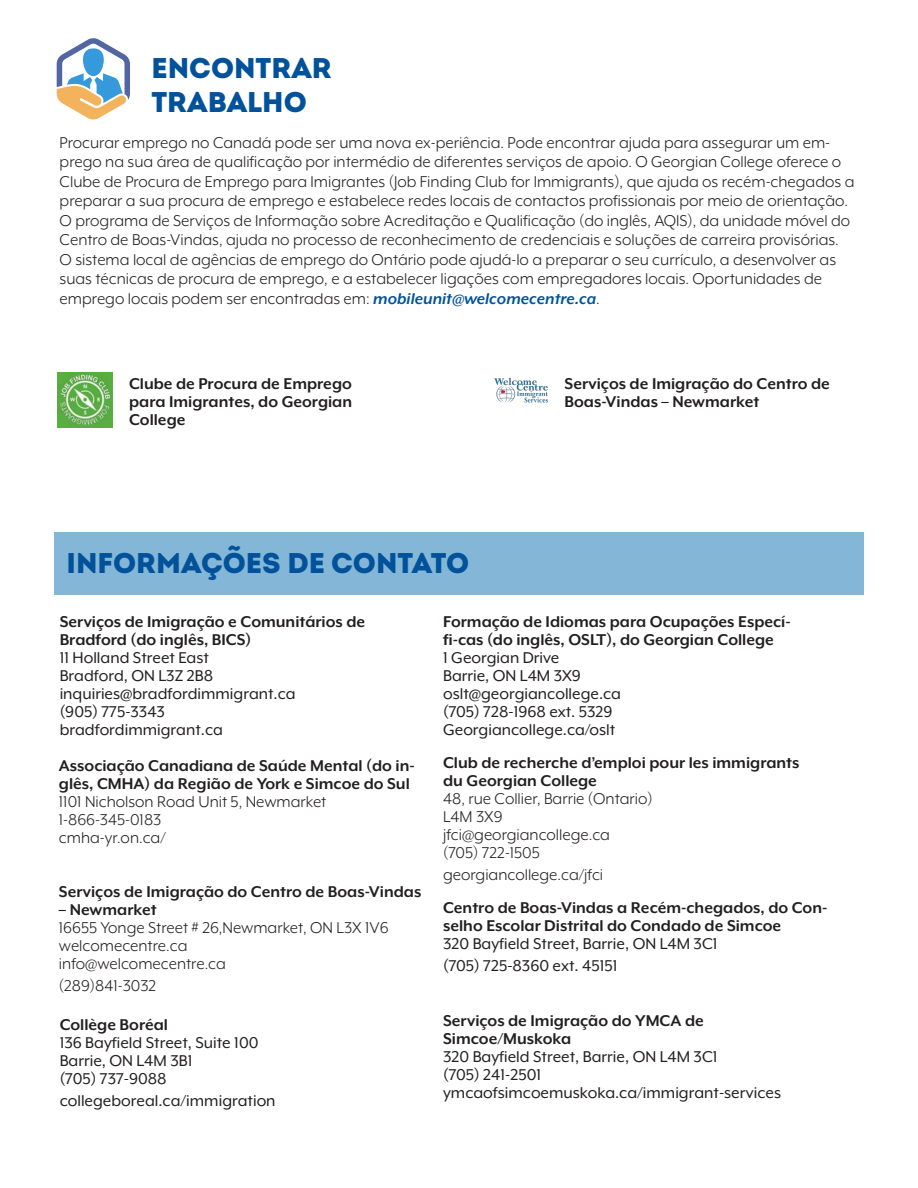
<style>
.page{position:relative;width:918px;height:1188px;background:#fff}
.page>*{position:absolute;margin:0;border:0;box-sizing:border-box;transform-origin:0 0}
.t1{font:28.5px "Intro Demo Black CAPS";color:#01529a}
.t2{font:18px/19.5px "Mr Eaves XL Mod OT";color:#231f20}
.t3{font:700 18px/18px "Mr Eaves XL Mod OT";color:#231f20}
.t4{font:18px/18px "Mr Eaves XL Mod OT";color:#231f20}
.s1{font-weight:700;font-style:italic;color:#01529a}
.s2{font-weight:700}
.s3{font-weight:400}
</style>
<div class="page">
<div style="left:54px;top:532px;width:810px;height:63px;background:#83b6d7"></div>
<svg style="left:57px;top:38px;width:73px;height:82px"></svg>
<img style="left:58px;top:373px;width:55px;height:54px">
<img style="left:494px;top:378px;width:54px;height:25px">
<p class="t1" style="left:151px;top:50px;width:182px">ENCONTRAR</p>
<p class="t1" style="left:151px;top:84px;width:157px">TRABALHO</p>
<p class="t2" style="left:60px;top:133px;width:796px">Procurar emprego no Canadá pode ser uma nova ex-periência. Pode encontrar ajuda para assegurar um em&shy;prego na sua área de qualificação por intermédio de diferentes serviços de apoio. O Georgian College oferece o Clube de Procura de Emprego para Imigrantes (Job Finding Club for Immigrants), que ajuda os recém-chegados a preparar a sua procura de emprego e estabelece redes locais de contactos profissionais por meio de orientação.<br>O programa de Serviços de Informação sobre Acreditação e Qualificação (do inglês, AQIS), da unidade móvel do Centro de Boas-Vindas, ajuda no processo de reconhecimento de credenciais e soluções de carreira provisórias.</p>
<p class="t2" style="left:60px;top:250px;width:778px">O sistema local de agências de emprego do Ontário pode ajudá-lo a preparar o seu currículo, a desenvolver as suas técnicas de procura de emprego, e a estabelecer ligações com empregadores locais. Oportunidades de emprego locais podem ser encontradas em: <span class="s1">mobileunit@welcomecentre.ca</span>.</p>
<p class="t3" style="left:129px;top:374px;width:225px;text-align:justify">Clube de Procura de Emprego para Imigrantes, do Georgian College</p>
<p class="t1" style="left:67px;top:544px;width:404px">INFORMAÇÕES DE CONTATO</p>
<p class="t3" style="left:565px;top:375px;width:267px">Serviços de Imigração do Centro de<br>Boas-Vindas – Newmarket</p>
<p class="t4" style="left:60px;top:613px;width:307px"><span class="s2">Serviços de Imigração e Comunitários de<br>Bradford (do inglês, BICS)<br></span>11 Holland Street East<br>Bradford, ON L3Z 2B8 inquiries@bradfordimmigrant.ca<br>(905) 775-3343</p>
<p class="t4" style="left:60px;top:721px;width:165px">bradfordimmigrant.ca</p>
<p class="t3" style="left:59px;top:756px;width:357px">Associação Canadiana de Saúde Mental (do in&shy;glês, CMHA) da Região de York e Simcoe do Sul<br><span class="s3">1101 Nicholson Road Unit 5, Newmarket</span></p>
<p class="t2" style="left:59px;top:810px;width:104px">1-866-345-0183</p>
<p class="t2" style="left:59px;top:828px;width:108px">cmha-yr.on.ca/</p>
<p class="t3" style="left:59px;top:883px;width:364px">Serviços de Imigração do Centro de Boas-Vindas</p>
<p class="t2" style="left:59px;top:901px;width:331px;line-height:18px"><span class="s2">– Newmarket<br></span>16655 Yonge Street # 26,Newmarket, ON L3X 1V6 welcomecentre.ca<br>info@welcomecentre.ca</p>
<p class="t2" style="left:59px;top:976px;width:99px">(289)841-3032</p>
<p class="t4" style="left:60px;top:1016px;width:200px"><span class="s2">Collège Boréal<br></span>136 Bayfield Street, Suite 100<br>Barrie, ON L4M 3B1<br>(705) 737-9088</p>
<p class="t4" style="left:60px;top:1092px;width:217px">collegeboreal.ca/immigration</p>
<p class="t3" style="left:443px;top:612px;width:349px">Formação de Idiomas para Ocupações Especí&shy;fi-cas (do inglês, OSLT), do Georgian College<br><span class="s3">1 Georgian Drive<br>Barrie, ON L4M 3X9<br>oslt@georgiancollege.ca</span></p>
<p class="t4" style="left:443px;top:703px;width:171px">(705) 728-1968 ext. 5329</p>
<p class="t4" style="left:443px;top:721px;width:174px">Georgiancollege.ca/oslt</p>
<p class="t3" style="left:443px;top:753px;width:358px">Club de recherche d’emploi pour les immigrants du Georgian College</p>
<p class="t2" style="left:443px;top:789px;width:211px">48, rue Collier, Barrie (Ontario)</p>
<p class="t2" style="left:443px;top:807px;width:61px">L4M 3X9</p>
<p class="t2" style="left:443px;top:825px;width:168px">jfci@georgiancollege.ca</p>
<p class="t2" style="left:443px;top:843px;width:98px">(705) 722-1505</p>
<p class="t2" style="left:443px;top:865px;width:162px">georgiancollege.ca/jfci</p>
<p class="t3" style="left:443px;top:898px;width:386px">Centro de Boas-Vindas a Recém-chegados, do Con&shy;selho Escolar Distrital do Condado de Simcoe</p>
<p class="t4" style="left:443px;top:935px;width:276px">320 Bayfield Street, Barrie, ON L4M 3C1</p>
<p class="t4" style="left:443px;top:956px;width:176px">(705) 725-8360 ext. 45151</p>
<p class="t4" style="left:443px;top:1012px;width:339px"><span class="s2">Serviços de Imigração do YMCA de<br>Simcoe/Muskoka<br></span>320 Bayfield Street, Barrie, ON L4M 3C1<br>(705) 241-2501 ymcaofsimcoemuskoka.ca/immigrant-services</p>
</div>
